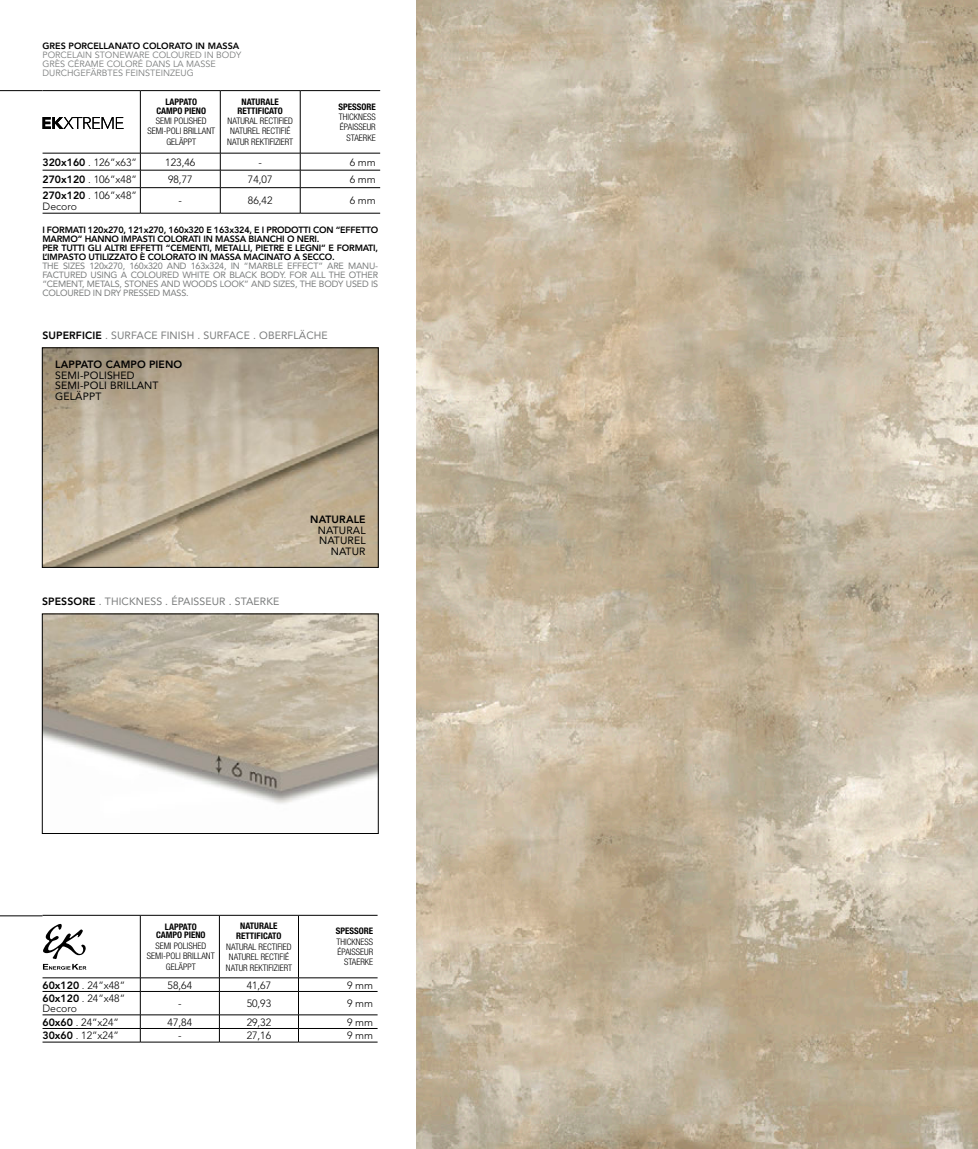
<style>
.page{position:relative;width:978px;height:1149px;background:#fff}
.page>*{position:absolute;margin:0;border:0;box-sizing:border-box;transform-origin:0 0}
.t1{font:300 10.5px/10.5px "Avenir LT Std";color:#000}
.t2{font:10.5px "Avenir LT Std";letter-spacing:.01em;color:#7a7c7c}
.t3{font:10.5px/10.5px "Avenir LT Std";letter-spacing:.01em;color:#000}
.t4{font:800 10.5px "Avenir LT Std";letter-spacing:.01em;color:#000}
.t5{font:800 9px/9px "Avenir LT Std";letter-spacing:-.02em;color:#000}
.t6{font:300 condensed 9px/10.4px "Helvetica Neue LT Std";color:#000;text-align:center}
.t7{font:9px/9px "Avenir LT Std";letter-spacing:-.02em;color:#7a7c7c;text-align:justify}
.t8{font:700 condensed 9px/8.2px "Helvetica Neue LT Std";color:#000;text-align:center}
.t9{font:9px/9px "Avenir LT Std";color:#7a7c7c}
.t10{font:800 9px "Avenir LT Std";color:#000}
.s1{font-weight:800}
.s2{font-weight:800;color:#000}
</style>
<div class="page">
<hr style="left:0;top:90px;width:43px;height:1px;background:#000">
<img style="left:417px;top:0;width:561px;height:1148px">
<hr style="left:0;top:915px;width:43px;height:1px;background:#000">
<img style="left:44px;top:349px;width:332px;height:216px">
<div style="left:42px;top:347px;width:336px;height:220px;border:1px solid #000"></div>
<img style="left:44px;top:615px;width:332px;height:189px">
<hr style="left:43px;top:914px;width:97px;height:1px;background:#000">
<hr style="left:140px;top:914px;width:79px;height:1px;background:#000">
<hr style="left:140px;top:915px;width:1px;height:62px;background:#000">
<hr style="left:219px;top:914px;width:79px;height:1px;background:#000">
<hr style="left:219px;top:915px;width:1px;height:62px;background:#000">
<hr style="left:298px;top:914px;width:80px;height:1px;background:#000">
<hr style="left:298px;top:915px;width:1px;height:62px;background:#000">
<hr style="left:43px;top:977px;width:97px;height:1px;background:#000">
<hr style="left:140px;top:977px;width:79px;height:1px;background:#000">
<hr style="left:219px;top:977px;width:79px;height:1px;background:#000">
<hr style="left:298px;top:977px;width:80px;height:1px;background:#000">
<hr style="left:43px;top:990px;width:97px;height:1px;background:#000">
<hr style="left:140px;top:990px;width:79px;height:1px;background:#000">
<hr style="left:219px;top:990px;width:79px;height:1px;background:#000">
<hr style="left:298px;top:990px;width:80px;height:1px;background:#000">
<hr style="left:43px;top:1014px;width:97px;height:1px;background:#000">
<hr style="left:140px;top:1014px;width:79px;height:1px;background:#000">
<hr style="left:219px;top:1014px;width:79px;height:1px;background:#000">
<hr style="left:298px;top:1014px;width:80px;height:1px;background:#000">
<hr style="left:43px;top:1027px;width:97px;height:1px;background:#000">
<hr style="left:140px;top:1027px;width:79px;height:1px;background:#000">
<svg style="left:140px;top:977px;width:1px;height:64px"></svg>
<hr style="left:219px;top:1027px;width:79px;height:1px;background:#000">
<svg style="left:219px;top:977px;width:1px;height:64px"></svg>
<hr style="left:298px;top:1027px;width:80px;height:1px;background:#000">
<svg style="left:298px;top:977px;width:1px;height:64px"></svg>
<hr style="left:43px;top:1041px;width:97px;height:1px;background:#000">
<hr style="left:140px;top:1041px;width:79px;height:1px;background:#000">
<hr style="left:219px;top:1041px;width:79px;height:1px;background:#000">
<hr style="left:298px;top:1041px;width:80px;height:1px;background:#000">
<svg style="left:43px;top:923px;width:43px;height:46px"></svg>
<hr style="left:43px;top:90px;width:97px;height:1px;background:#000">
<hr style="left:140px;top:90px;width:80px;height:1px;background:#000">
<hr style="left:140px;top:91px;width:1px;height:62px;background:#000">
<hr style="left:220px;top:90px;width:80px;height:1px;background:#000">
<hr style="left:220px;top:91px;width:1px;height:62px;background:#000">
<hr style="left:300px;top:90px;width:80px;height:1px;background:#000">
<hr style="left:300px;top:91px;width:1px;height:62px;background:#000">
<hr style="left:43px;top:153px;width:97px;height:1px;background:#000">
<hr style="left:140px;top:153px;width:80px;height:1px;background:#000">
<hr style="left:220px;top:153px;width:80px;height:1px;background:#000">
<hr style="left:300px;top:153px;width:80px;height:1px;background:#000">
<hr style="left:43px;top:170px;width:97px;height:1px;background:#000">
<hr style="left:140px;top:170px;width:80px;height:1px;background:#000">
<hr style="left:220px;top:170px;width:80px;height:1px;background:#000">
<hr style="left:300px;top:170px;width:80px;height:1px;background:#000">
<hr style="left:43px;top:187px;width:97px;height:1px;background:#000">
<hr style="left:140px;top:187px;width:80px;height:1px;background:#000">
<svg style="left:140px;top:153px;width:1px;height:60px"></svg>
<hr style="left:220px;top:187px;width:80px;height:1px;background:#000">
<svg style="left:220px;top:153px;width:1px;height:60px"></svg>
<hr style="left:300px;top:187px;width:80px;height:1px;background:#000">
<svg style="left:300px;top:153px;width:1px;height:60px"></svg>
<hr style="left:43px;top:213px;width:97px;height:1px;background:#000">
<hr style="left:140px;top:213px;width:80px;height:1px;background:#000">
<hr style="left:220px;top:213px;width:80px;height:1px;background:#000">
<hr style="left:300px;top:213px;width:80px;height:1px;background:#000">
<svg style="left:43px;top:117px;width:80px;height:12px"></svg>
<p class="t10" style="left:43px;top:41px;width:198px">GRES PORCELLANATO COLORATO IN MASSA</p>
<p class="t9" style="left:43px;top:51px;width:200px">PORCELAIN STONEWARE COLOURED IN BODY<br>GRÈS CÉRAME COLORÉ DANS LA MASSE<br>DURCHGEFÄRBTES FEINSTEINZEUG</p>
<p class="t8" style="left:156px;top:98px;width:51px">LAPPATO<br>CAMPO PIENO</p>
<p class="t6" style="left:147px;top:116px;width:69px">SEMI POLISHED<br>SEMI-POLI BRILLANT<br>GELÄPPT</p>
<p class="t8" style="left:238px;top:98px;width:47px">NATURALE<br>RETTIFICATO</p>
<p class="t6" style="left:227px;top:116px;width:68px">NATURAL RECTIFIED<br>NATUREL RECTIFIÉ<br>NATUR REKTIFIZIERT</p>
<p class="t8" style="left:338px;top:102px;width:39px">SPESSORE</p>
<p class="t6" style="left:339px;top:111px;width:38px;text-align:right">THICKNESS<br>ÉPAISSEUR<br>STAERKE</p>
<p class="t1" style="left:43px;top:157px;width:96px"><span class="s1">320x160</span> . 126”x63”</p>
<p class="t1" style="left:165px;top:157px;width:32px">123,46</p>
<p class="t1" style="left:259px;top:157px;width:5px">-</p>
<p class="t1" style="left:350px;top:157px;width:28px">6 mm</p>
<p class="t1" style="left:43px;top:174px;width:96px"><span class="s1">270x120</span> . 106”x48”</p>
<p class="t1" style="left:168px;top:174px;width:26px">98,77</p>
<p class="t1" style="left:248px;top:174px;width:26px">74,07</p>
<p class="t1" style="left:350px;top:174px;width:28px">6 mm</p>
<p class="t1" style="left:43px;top:190px;width:96px"><span class="s1">270x120</span> . 106”x48”<br>Decoro</p>
<p class="t1" style="left:179px;top:195px;width:5px">-</p>
<p class="t1" style="left:248px;top:195px;width:26px">86,42</p>
<p class="t1" style="left:350px;top:195px;width:28px">6 mm</p>
<p class="t5" style="left:42px;top:225px;width:337px">I FORMATI 120x270, 121x270, 160x320 E 163x324, E I PRODOTTI CON “EFFETTO MARMO” HANNO IMPASTI COLORATI IN MASSA BIANCHI O NERI.<br>PER TUTTI GLI ALTRI EFFETTI “CEMENTI, METALLI, PIETRE E LEGNI” E FORMATI, L’IMPASTO UTILIZZATO È COLORATO IN MASSA MACINATO A SECCO.</p>
<p class="t7" style="left:42px;top:261px;width:337px">THE SIZES 120x270, 160x320 AND 163x324, IN “MARBLE EFFECT” ARE MANU-FACTURED USING A COLOURED WHITE OR BLACK BODY. FOR ALL THE OTHER “CEMENT, METALS, STONES AND WOODS LOOK” AND SIZES, THE BODY USED IS COLOURED IN DRY PRESSED MASS.</p>
<p class="t2" style="left:42px;top:329px;width:287px"><span class="s2">SUPERFICIE</span> . SURFACE FINISH . SURFACE . OBERFLÄCHE</p>
<p class="t4" style="left:55px;top:358px;width:129px">LAPPATO CAMPO PIENO</p>
<p class="t3" style="left:55px;top:370px;width:105px">SEMI-POLISHED<br>SEMI-POLI BRILLANT<br>GELÄPPT</p>
<p class="t2" style="left:42px;top:595px;width:239px"><span class="s2">SPESSORE</span> . THICKNESS . ÉPAISSEUR . STAERKE</p>
<p class="t4" style="left:310px;top:513px;width:57px">NATURALE</p>
<p class="t3" style="left:318px;top:524px;width:49px;text-align:right">NATURAL<br>NATUREL<br>NATUR</p>
<p class="t8" style="left:156px;top:922px;width:51px">LAPPATO<br>CAMPO PIENO</p>
<p class="t6" style="left:147px;top:940px;width:69px">SEMI POLISHED<br>SEMI-POLI BRILLANT<br>GELÄPPT</p>
<p class="t8" style="left:236px;top:920px;width:47px;line-height:10.4px">NATURALE<br>RETTIFICATO</p>
<p class="t6" style="left:226px;top:941px;width:68px">NATURAL RECTIFIED<br>NATUREL RECTIFIÉ<br>NATUR REKTIFIZIERT</p>
<p class="t8" style="left:336px;top:926px;width:39px">SPESSORE</p>
<p class="t6" style="left:336px;top:935px;width:38px;text-align:right">THICKNESS<br>ÉPAISSEUR<br>STAERKE</p>
<p class="t1" style="left:43px;top:979px;width:84px"><span class="s1">60x120</span> . 24”x48”</p>
<p class="t1" style="left:168px;top:979px;width:26px">58,64</p>
<p class="t1" style="left:247px;top:979px;width:26px">41,67</p>
<p class="t1" style="left:347px;top:979px;width:28px">9 mm</p>
<p class="t1" style="left:43px;top:992px;width:84px"><span class="s1">60x120</span> . 24”x48”<br>Decoro</p>
<p class="t1" style="left:178px;top:997px;width:5px">-</p>
<p class="t1" style="left:247px;top:997px;width:26px">50,93</p>
<p class="t1" style="left:347px;top:997px;width:28px">9 mm</p>
<p class="t1" style="left:43px;top:1016px;width:78px"><span class="s1">60x60</span> . 24”x24”</p>
<p class="t1" style="left:168px;top:1016px;width:26px">47,84</p>
<p class="t1" style="left:247px;top:1016px;width:26px">29,32</p>
<p class="t1" style="left:347px;top:1016px;width:28px">9 mm</p>
<p class="t1" style="left:43px;top:1030px;width:78px"><span class="s1">30x60</span> . 12”x24”</p>
<p class="t1" style="left:178px;top:1030px;width:5px">-</p>
<p class="t1" style="left:247px;top:1030px;width:26px">27,16</p>
<p class="t1" style="left:347px;top:1030px;width:28px">9 mm</p>
</div>
